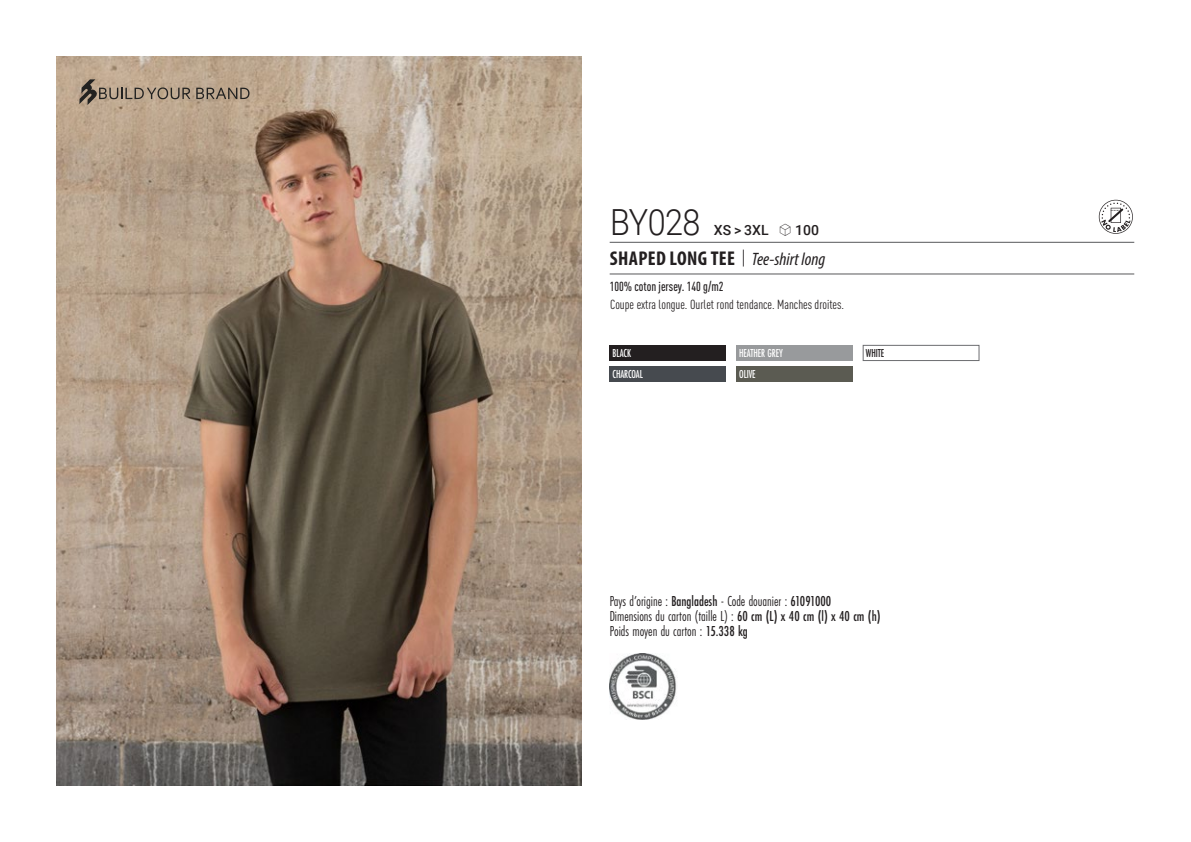
<style>
.page{position:relative;width:1191px;height:842px;background:#fff}
.page>*{position:absolute;margin:0;border:0;box-sizing:border-box;transform-origin:0 0}
.t1{font:300 36px "Roboto";letter-spacing:-.015em;color:#231f20;scale:.9 1}
.t2{font:700 condensed 20px "Myriad Pro";letter-spacing:.02em;color:#231f20}
.t3{font:15px "Futura PT Cond";color:#231f20;scale:.95 1}
.t4{font:500 14px "Roboto";letter-spacing:.005em;color:#231f20}
.t5{font:condensed 13px "DIN Pro";color:#231f20}
.grammage_2020{font:500 condensed 13px "DIN Pro";color:#231f20;scale:.95 1}
.Coloris_nuancier_bla{font:500 12px "Futura PT Cond";letter-spacing:-.01em;color:#fff;scale:.9 1}
.Coloris_nuancier{font:500 12px "Futura PT Cond";letter-spacing:-.01em;color:#231f20;scale:.9 1}
.s1{font-family:"Linotype Shapeshifter";font-weight:400;font-size:16px}
.s2{font-family:"Roboto Condensed";font-weight:300;font-stretch:normal}
.s3{font-family:"Myriad Variable Concept";font-weight:400;font-style:italic;font-stretch:normal;font-size:18px}
.s4{font-weight:500}
</style>
<div class="page">
<img style="left:57px;top:57px;width:524px;height:728px">
<svg style="left:196px;top:88px;width:53px;height:11px"></svg>
<svg style="left:79px;top:79px;width:111px;height:26px;background:#a3907c"></svg>
<div style="left:609px;top:345px;width:117px;height:16px;background:#231f20"></div>
<div style="left:609px;top:367px;width:117px;height:15px;background:#464a4f"></div>
<div style="left:736px;top:345px;width:116px;height:16px;background:#989a9c"></div>
<div style="left:736px;top:367px;width:116px;height:15px;background:#5b5b52"></div>
<div style="left:863px;top:345px;width:116px;height:16px;background:#fff;border:1px solid #6c6d70"></div>
<svg style="left:1098px;top:200px;width:34px;height:34px"></svg>
<img style="left:609px;top:654px;width:68px;height:66px">
<hr style="left:609px;top:242px;width:525px;height:1px;background:#57585a">
<hr style="left:609px;top:274px;width:525px;height:1px;background:#57585a">
<p class="t1" style="left:610px;top:197px;width:102px">BY028</p>
<p class="t4" style="left:713px;top:220px;width:107px">XS &gt; 3XL <span class="s1">S</span> 100</p>
<p class="t2" style="left:610px;top:246px;width:217px">SHAPED LONG TEE <span class="s2">|</span> <span class="s3">Tee-shirt long</span></p>
<p class="grammage_2020" style="left:609px;top:277px;width:121px">100% coton jersey. 140 g/m2</p>
<p class="t5" style="left:610px;top:295px;width:235px">Coupe extra longue. Ourlet rond tendance. Manches droites.</p>
<p class="Coloris_nuancier_bla" style="left:612px;top:346px;width:22px">BLACK</p>
<p class="Coloris_nuancier_bla" style="left:612px;top:367px;width:35px">CHARCOAL</p>
<p class="Coloris_nuancier_bla" style="left:739px;top:346px;width:50px">HEATHER GREY</p>
<p class="Coloris_nuancier_bla" style="left:739px;top:367px;width:20px">OLIVE</p>
<p class="Coloris_nuancier" style="left:866px;top:346px;width:22px">WHITE</p>
<p class="t3" style="left:609px;top:592px;width:235px">Pays d’origine : <span class="s4">Bangladesh</span> - Code douanier : <span class="s4">61091000</span></p>
<p class="t3" style="left:609px;top:607px;width:287px">Dimensions du carton (taille L) : <span class="s4">60 cm (L) x 40 cm (l) x 40 cm (h)</span></p>
<p class="t3" style="left:609px;top:622px;width:147px">Poids moyen du carton : <span class="s4">15.338 kg</span></p>
</div>
